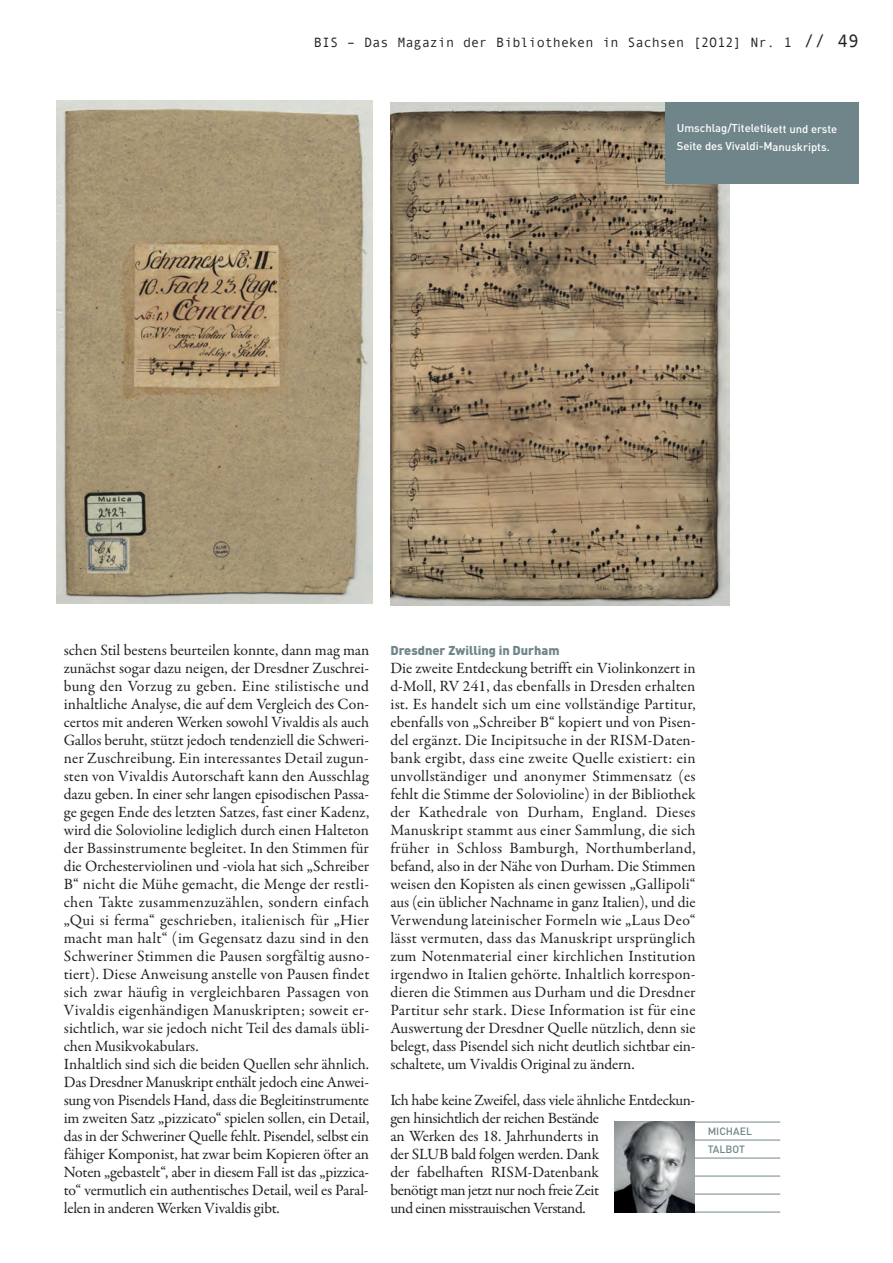
<style>
.page{position:relative;width:893px;height:1263px;background:#fff}
.page>*{position:absolute;margin:0;border:0;box-sizing:border-box;transform-origin:0 0}
.t1{font:15.75px/18px "Garamond Premr Pro";letter-spacing:-.005em;color:#231f20}
.t2{font:15.75px/18px "Garamond Premr Pro";letter-spacing:-.025em;color:#231f20}
.t3{font:13.5px "Andale Mono";color:#231f20}
.t4{font:900 12.75px "DIN";color:#70858a}
.t5{font:500 11.25px/18px "DIN";letter-spacing:-.005em;color:#fff}
.t6{font:500 10.5px/18px "DIN";color:#70858a}
.s1{font-size:18px}
</style>
<div class="page">
<hr style="left:695px;top:1122px;width:85px;height:1px;background:#70858a">
<hr style="left:695px;top:1140px;width:85px;height:1px;background:#70858a">
<hr style="left:695px;top:1158px;width:85px;height:1px;background:#70858a">
<hr style="left:695px;top:1176px;width:85px;height:1px;background:#70858a">
<hr style="left:695px;top:1194px;width:85px;height:1px;background:#70858a">
<hr style="left:695px;top:1212px;width:85px;height:1px;background:#70858a">
<img style="left:614px;top:1122px;width:81px;height:90px">
<img style="left:56px;top:101px;width:316px;height:503px">
<img style="left:390px;top:103px;width:339px;height:502px">
<div style="left:665px;top:102px;width:194px;height:81px;background:#70858a"></div>
<p class="t3" style="left:314px;top:34px;width:546px">BIS – Das Magazin der Bibliotheken in Sachsen [2O12] Nr. 1 <span class="s1">// 49</span></p>
<p class="t5" style="left:677px;top:121px;width:162px">Umschlag/Titeletikett und erste<br>Seite des Vivaldi-Manuskripts.</p>
<p class="t1" style="left:64px;top:642px;width:307px">schen Stil bestens beurteilen konnte, dann mag man zunächst sogar dazu neigen, der Dresdner Zuschrei&shy;bung den Vorzug zu geben. Eine stilistische und inhaltliche Analyse, die auf dem Vergleich des Con&shy;certos mit anderen Werken sowohl Vivaldis als auch Gallos beruht, stützt jedoch tendenziell die Schweri&shy;ner Zuschreibung. Ein interessantes Detail zugun&shy;sten von Vivaldis Autorschaft kann den Ausschlag dazu geben. In einer sehr langen episodischen Passa&shy;ge gegen Ende des letzten Satzes, fast einer Kadenz, wird die Solovioline lediglich durch einen Halteton der Bassinstrumente begleitet. In den Stimmen für die Orchesterviolinen und -viola hat sich „Schreiber B“ nicht die Mühe gemacht, die Menge der restli&shy;chen Takte zusammenzuzählen, sondern einfach „Qui si ferma“ geschrieben, italienisch für „Hier macht man halt“ (im Gegensatz dazu sind in den Schweriner Stimmen die Pausen sorgfältig ausno&shy;tiert). Diese Anweisung anstelle von Pausen findet sich zwar häufig in vergleichbaren Passagen von Vivaldis eigenhändigen Manuskripten; soweit er - sichtlich, war sie jedoch nicht Teil des damals übli&shy;chen Musikvokabulars.<br>Inhaltlich sind sich die beiden Quellen sehr ähnlich.<br>Das Dresdner Manuskript enthält jedoch eine Anwei&shy;sung von Pisendels Hand, dass die Begleitinstrumente im zweiten Satz „pizzicato“ spielen sollen, ein Detail, das in der Schweriner Quelle fehlt. Pisendel, selbst ein fähiger Komponist, hat zwar beim Kopieren öfter an Noten „gebastelt“, aber in diesem Fall ist das „pizzica&shy;to“ vermutlich ein authentisches Detail, weil es Paral&shy;lelen in anderen Werken Vivaldis gibt.</p>
<p class="t4" style="left:390px;top:645px;width:171px">Dresdner Zwilling in Durham</p>
<p class="t1" style="left:390px;top:660px;width:307px;text-align:justify">Die zweite Entdeckung betrifft ein Violinkonzert in d-Moll, RV 241, das ebenfalls in Dresden erhalten ist. Es handelt sich um eine vollständige Partitur, ebenfalls von „Schreiber B“ kopiert und von Pisen&shy;del ergänzt. Die Incipitsuche in der RISM-Daten&shy;bank ergibt, dass eine zweite Quelle existiert: ein unvollständiger und anonymer Stimmensatz (es fehlt die Stimme der Solovioline) in der Bibliothek der Kathedrale von Durham, England. Dieses Manuskript stammt aus einer Sammlung, die sich früher in Schloss Bamburgh, Northumberland, befand, also in der Nähe von Durham. Die Stimmen weisen den Kopisten als einen gewissen „Gallipoli“ aus (ein üblicher Nachname in ganz Italien), und die Verwendung lateinischer Formeln wie „Laus Deo“ lässt vermuten, dass das Manuskript ursprünglich zum Notenmaterial einer kirchlichen Institution irgendwo in Italien gehörte. Inhaltlich korrespon&shy;dieren die Stimmen aus Durham und die Dresdner Partitur sehr stark. Diese Information ist für eine Auswertung der Dresdner Quelle nützlich, denn sie belegt, dass Pisendel sich nicht deutlich sichtbar ein&shy;schaltete, um Vivaldis Original zu ändern.</p>
<p class="t2" style="left:390px;top:1092px;width:306px">Ich habe keine Zweifel, dass viele ähnliche Entdeckun&shy;gen hinsichtlich der reichen Bestände<br>an Werken des 18. Jahrhunderts in<br>der SLUB bald folgen werden. Dank<br>der fabelhaften RISM-Datenbank<br>benötigt man jetzt nur noch freie Zeit<br>und einen misstrauischen Verstand.</p>
<p class="t6" style="left:708px;top:1124px;width:46px">MICHAEL<br>TALBOT</p>
</div>
